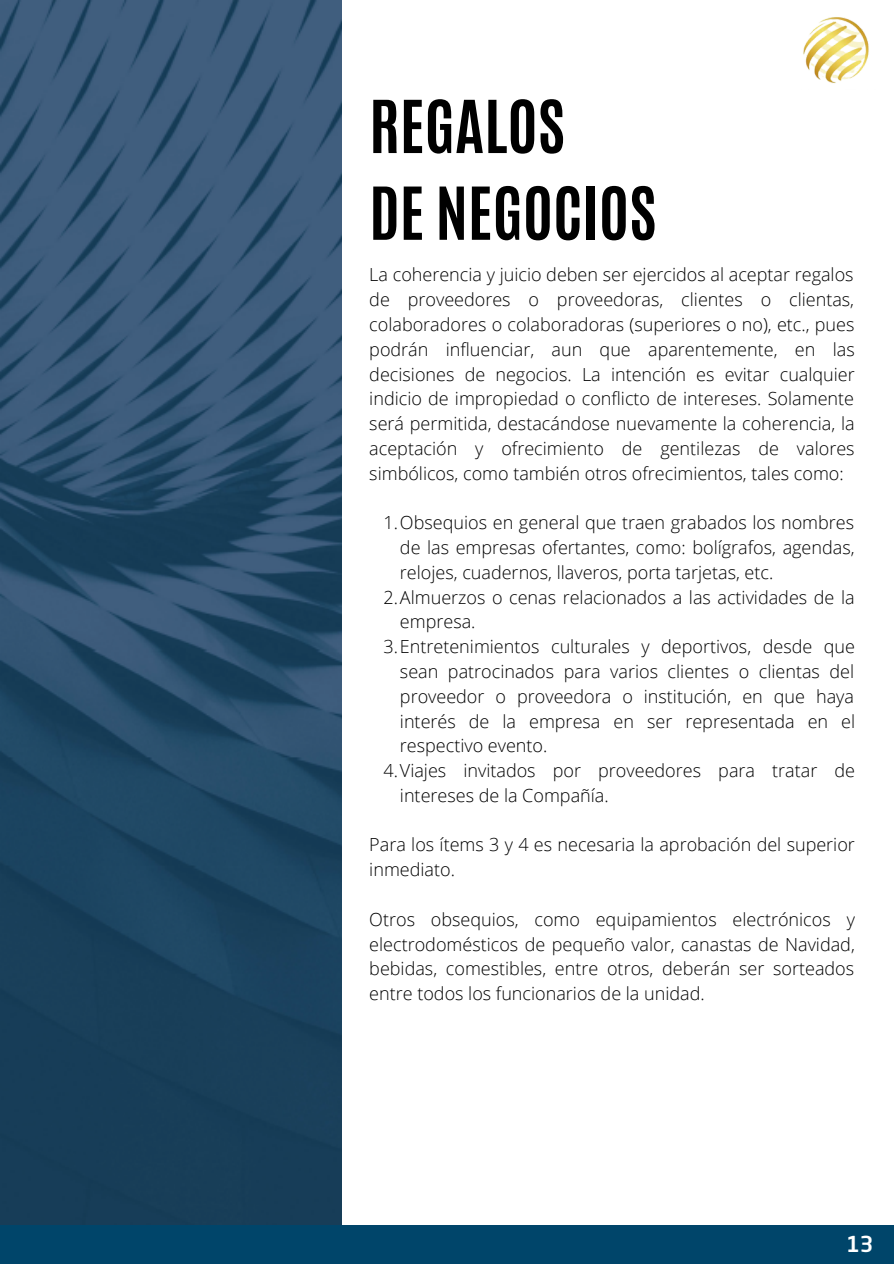
<style>
.page{position:relative;width:894px;height:1264px;background:#fff}
.page>*{position:absolute;margin:0;border:0;box-sizing:border-box;transform-origin:0 0}
.t1{font:700 61.95px/86.7px "Antonio";color:#000}
.t2{font:500 21.75px "Neo Sans Pro";color:#fff}
.t3{font:300 18px/24.8px "Open Sans";color:#000;text-align:justify}
</style>
<div class="page">
<img style="left:803px;top:17px;width:66px;height:67px">
<img style="left:0;top:0;width:341px;height:1224px">
<div style="left:0;top:1224px;width:893px;height:39px;background:#00456a"></div>
<h1 class="t1" style="left:369px;top:83px;width:288px">REGALOS<br>DE NEGOCIOS</h1>
<p class="t3" style="left:369px;top:262px;width:487px">La coherencia y juicio deben ser ejercidos al aceptar regalos de proveedores o proveedoras, clientes o clientas, colaboradores o colaboradoras (superiores o no), etc., pues podrán influenciar, aun que aparentemente, en las decisiones de negocios. La intención es evitar cualquier indicio de impropiedad o conflicto de intereses. Solamente será permitida, destacándose nuevamente la coherencia, la aceptación y ofrecimiento de gentilezas de valores simbólicos, como también otros ofrecimientos, tales como:</p>
<p class="t3" style="left:383px;top:510px;width:472px">1.Obsequios en general que traen grabados los nombres</p>
<p class="t3" style="left:400px;top:534px;width:456px">de las empresas ofertantes, como: bolígrafos, agendas,</p>
<p class="t3" style="left:400px;top:559px;width:375px">relojes, cuadernos, llaveros, porta tarjetas, etc.</p>
<p class="t3" style="left:383px;top:584px;width:472px">2.Almuerzos o cenas relacionados a las actividades de la</p>
<p class="t3" style="left:400px;top:609px;width:77px">empresa.</p>
<p class="t3" style="left:383px;top:634px;width:473px">3.Entretenimientos culturales y deportivos, desde que</p>
<p class="t3" style="left:400px;top:658px;width:455px">sean patrocinados para varios clientes o clientas del</p>
<p class="t3" style="left:400px;top:683px;width:455px">proveedor o proveedora o institución, en que haya</p>
<p class="t3" style="left:400px;top:708px;width:456px">interés de la empresa en ser representada en el</p>
<p class="t3" style="left:400px;top:733px;width:149px">respectivo evento.</p>
<p class="t3" style="left:383px;top:757px;width:473px">4.Viajes invitados por proveedores para tratar de</p>
<p class="t3" style="left:400px;top:782px;width:210px">intereses de la Compañía.</p>
<p class="t3" style="left:369px;top:832px;width:487px">Para los ítems 3 y 4 es necesaria la aprobación del superior inmediato.</p>
<p class="t3" style="left:369px;top:906px;width:487px">Otros obsequios, como equipamientos electrónicos y electrodomésticos de pequeño valor, canastas de Navidad, bebidas, comestibles, entre otros, deberán ser sorteados entre todos los funcionarios de la unidad.</p>
<p class="t2" style="left:845px;top:1234px;width:29px">13</p>
</div>
